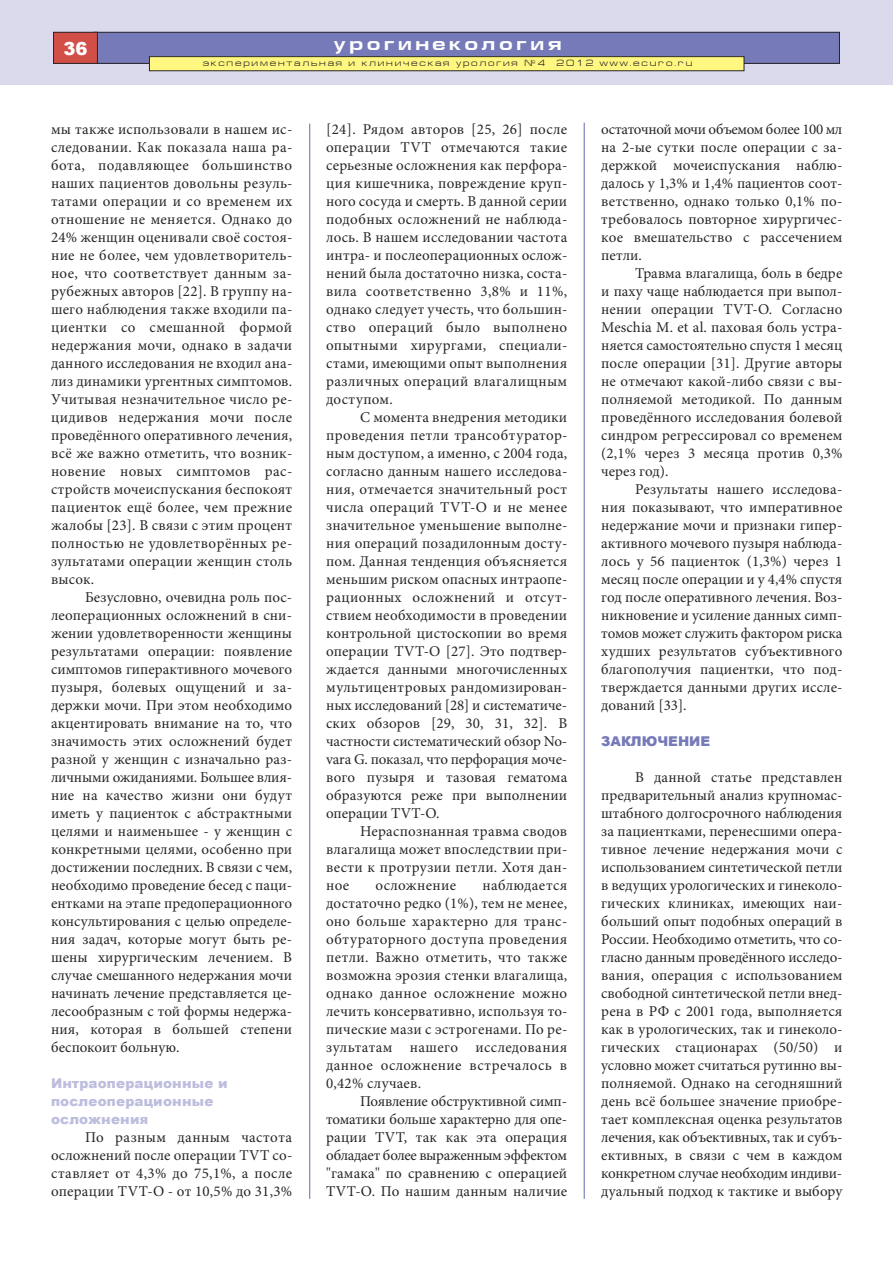
<style>
.page{position:relative;width:893px;height:1263px;background:#fff}
.page>*{position:absolute;margin:0;border:0;box-sizing:border-box;transform-origin:0 0}
.t1{font:700 18px "Europe Ext";letter-spacing:.2em;color:#fff}
.t2{font:900 18px "Arial";color:#fff}
.t3{font:15px/18px "Minion Pro";letter-spacing:.01em;color:#272627;text-align:justify}
.t4{font:900 13.5px/18px "Arial";letter-spacing:.015em;color:#bdbdde}
.t5{font:900 13.5px "Arial";color:#767ab8}
.t6{font:9px "Europe Ext";letter-spacing:.2em;color:#272627}
</style>
<div class="page">
<hr style="left:309px;top:124px;width:1px;height:1075px;background:#767ab8">
<hr style="left:584px;top:123px;width:1px;height:1076px;background:#767ab8">
<div style="left:0;top:0;width:893px;height:85px;background:#dbdaed"></div>
<div style="left:94px;top:32px;width:745px;height:31px;background:#767ab8"></div>
<div style="left:94px;top:32px;width:746px;height:32px;border:1px solid #272627"></div>
<div style="left:54px;top:32px;width:43px;height:31px;background:#d14f47"></div>
<div style="left:53px;top:32px;width:45px;height:32px;border:1px solid #272627"></div>
<div style="left:149px;top:57px;width:595px;height:14px;background:#fff77f"></div>
<div style="left:149px;top:56px;width:595px;height:15px;border:1px solid #272627"></div>
<p class="t2" style="left:64px;top:35px;width:26px">36</p>
<p class="t1" style="left:333px;top:37px;width:230px">урогинекология</p>
<p class="t6" style="left:203px;top:60px;width:491px">экспериментальная и клиническая урология №4 2012 www.ecuro.ru</p>
<p class="t3" style="left:51px;top:121px;width:243px">мы также использовали в нашем ис&shy;следовании. Как показала наша ра&shy;бота, подавляющее большинство наших пациентов довольны резуль&shy;татами операции и со временем их отношение не меняется. Однако до 24% женщин оценивали своё состоя&shy;ние не более, чем удовлетворитель&shy;ное, что соответствует данным за&shy;рубежных авторов [22]. В группу на&shy;шего наблюдения также входили па&shy;циентки со смешанной формой недержания мочи, однако в задачи данного исследования не входил ана&shy;лиз динамики ургентных симптомов.<br>Учитывая незначительное число ре&shy;цидивов недержания мочи после проведённого оперативного лечения, всё же важно отметить, что возник&shy;новение новых симптомов рас&shy;стройств мочеиспускания беспокоят пациенток ещё более, чем прежние жалобы [23]. В связи с этим процент полностью не удовлетворённых ре&shy;зультатами операции женщин столь высок.</p>
<p class="t3" style="left:51px;top:589px;width:243px;text-indent:34px">Безусловно, очевидна роль пос&shy;леоперационных осложнений в сни&shy;жении удовлетворенности женщины результатами операции: появление симптомов гиперактивного мочевого пузыря, болевых ощущений и за&shy;держки мочи. При этом необходимо акцентировать внимание на то, что значимость этих осложнений будет разной у женщин с изначально раз&shy;личными ожиданиями. Большее влия&shy;ние на качество жизни они будут иметь у пациенток с абстрактными целями и наименьшее - у женщин с конкретными целями, особенно при достижении последних. В связи с чем, необходимо проведение бесед с паци&shy;ентками на этапе предоперационного консультирования с целью определе&shy;ния задач, которые могут быть ре&shy;шены хирургическим лечением. В случае смешанного недержания мочи начинать лечение представляется це&shy;лесообразным с той формы недержа&shy;ния, которая в большей степени беспокоит больную.</p>
<p class="t4" style="left:51px;top:1073px;width:178px">Интраоперационные и послеоперационные осложнения</p>
<p class="t3" style="left:51px;top:1129px;width:243px;text-indent:34px">По разным данным частота осложнений после операции TVT со&shy;ставляет от 4,3% до 75,1%, а после операции TVT-O - от 10,5% до 31,3%</p>
<p class="t3" style="left:326px;top:121px;width:243px">[24]. Рядом авторов [25, 26] после операции TVT отмечаются такие серьезные осложнения как перфора&shy;ция кишечника, повреждение круп&shy;ного сосуда и смерть. В данной серии подобных осложнений не наблюда&shy;лось. В нашем исследовании частота интра- и послеоперационных ослож&shy;нений была достаточно низка, соста&shy;вила соответственно 3,8% и 11%, однако следует учесть, что большин&shy;ство операций было выполнено опытными хирургами, специали&shy;стами, имеющими опыт выполнения различных операций влагалищным доступом.</p>
<p class="t3" style="left:326px;top:409px;width:243px;text-indent:34px">С момента внедрения методики проведения петли трансобтуратор&shy;ным доступом, а именно, с 2004 года, согласно данным нашего исследова&shy;ния, отмечается значительный рост числа операций TVT-O и не менее значительное уменьшение выполне&shy;ния операций позадилонным досту&shy;пом. Данная тенденция объясняется меньшим риском опасных интраопе&shy;рационных осложнений и отсут&shy;ствием необходимости в проведении контрольной цистоскопии во время операции TVT-O [27]. Это подтвер&shy;ждается данными многочисленных мультицентровых рандомизирован&shy;ных исследований [28] и систематиче&shy;ских обзоров [29, 30, 31, 32]. В частности систематический обзор No&shy;vara G. показал, что перфорация моче&shy;вого пузыря и тазовая гематома образуются реже при выполнении операции TVT-O.</p>
<p class="t3" style="left:326px;top:823px;width:243px;text-indent:34px">Нераспознанная травма сводов влагалища может впоследствии при&shy;вести к протрузии петли. Хотя дан&shy;ное</p>
<p class="t3" style="left:326px;top:877px;width:243px;text-indent:156px">наблюдается достаточно редко (1%), тем не менее, оно больше характерно для транс&shy;обтураторного доступа проведения петли. Важно отметить, что также возможна эрозия стенки влагалища, однако данное осложнение можно лечить консервативно, используя то&shy;пические мази с эстрогенами. По ре&shy;зультатам нашего исследования данное осложнение встречалось в 0,42% случаев.</p>
<p class="t3" style="left:326px;top:1093px;width:243px;text-indent:34px">Появление обструктивной симп&shy;томатики больше характерно для опе&shy;рации TVT, так как эта операция обладает более выраженным эффектом "гамака" по сравнению с операцией TVT-O. По нашим данным наличие</p>
<p class="t3" style="left:376px;top:877px;width:82px">осложнение</p>
<p class="t3" style="left:601px;top:121px;width:243px">остаточной мочи объемом более 100 мл на 2-ые сутки после операции с за&shy;держкой мочеиспускания наблю&shy;далось у 1,3% и 1,4% пациентов соот&shy;ветственно, однако только 0,1% по&shy;требовалось повторное хирургичес&shy;кое вмешательство с рассечением петли.</p>
<p class="t3" style="left:601px;top:265px;width:243px;text-indent:34px">Травма влагалища, боль в бедре и паху чаще наблюдается при выпол&shy;нении операции TVT-O. Согласно Meschia M. et al. паховая боль устра&shy;няется самостоятельно спустя 1 месяц после операции [31]. Другие авторы не отмечают какой-либо связи с вы&shy;полняемой методикой. По данным проведённого исследования болевой синдром регрессировал со временем (2,1% через 3 месяца против 0,3% через год).</p>
<p class="t3" style="left:601px;top:481px;width:243px;text-indent:34px">Результаты нашего исследова&shy;ния показывают, что императивное недержание мочи и признаки гипер&shy;активного мочевого пузыря наблюда&shy;лось у 56 пациенток (1,3%) через 1 месяц после операции и у 4,4% спустя год после оперативного лечения. Воз&shy;никновение и усиление данных симп&shy;томов может служить фактором риска худших результатов субъективного благополучия пациентки, что под&shy;тверждается данными других иссле&shy;дований [33].</p>
<p class="t5" style="left:601px;top:731px;width:110px">ЗАКЛЮЧЕНИЕ</p>
<p class="t3" style="left:601px;top:769px;width:243px;text-indent:34px">В данной статье представлен предварительный анализ крупномас&shy;штабного долгосрочного наблюдения за пациентками, перенесшими опера&shy;тивное лечение недержания мочи с использованием синтетической петли в ведущих урологических и гинеколо&shy;гических клиниках, имеющих наи&shy;больший опыт подобных операций в России. Необходимо отметить, что со&shy;гласно данным проведённого исследо&shy;вания, операция с использованием свободной синтетической петли внед&shy;рена в РФ с 2001 года, выполняется как в урологических, так и гинеколо&shy;гических стационарах (50/50) и условно может считаться рутинно вы&shy;полняемой. Однако на сегодняшний день всё большее значение приобре&shy;тает комплексная оценка результатов лечения, как объективных, так и субъ&shy;ективных, в связи с чем в каждом конкретном случае необходим индиви&shy;дуальный подход к тактике и выбору</p>
</div>
